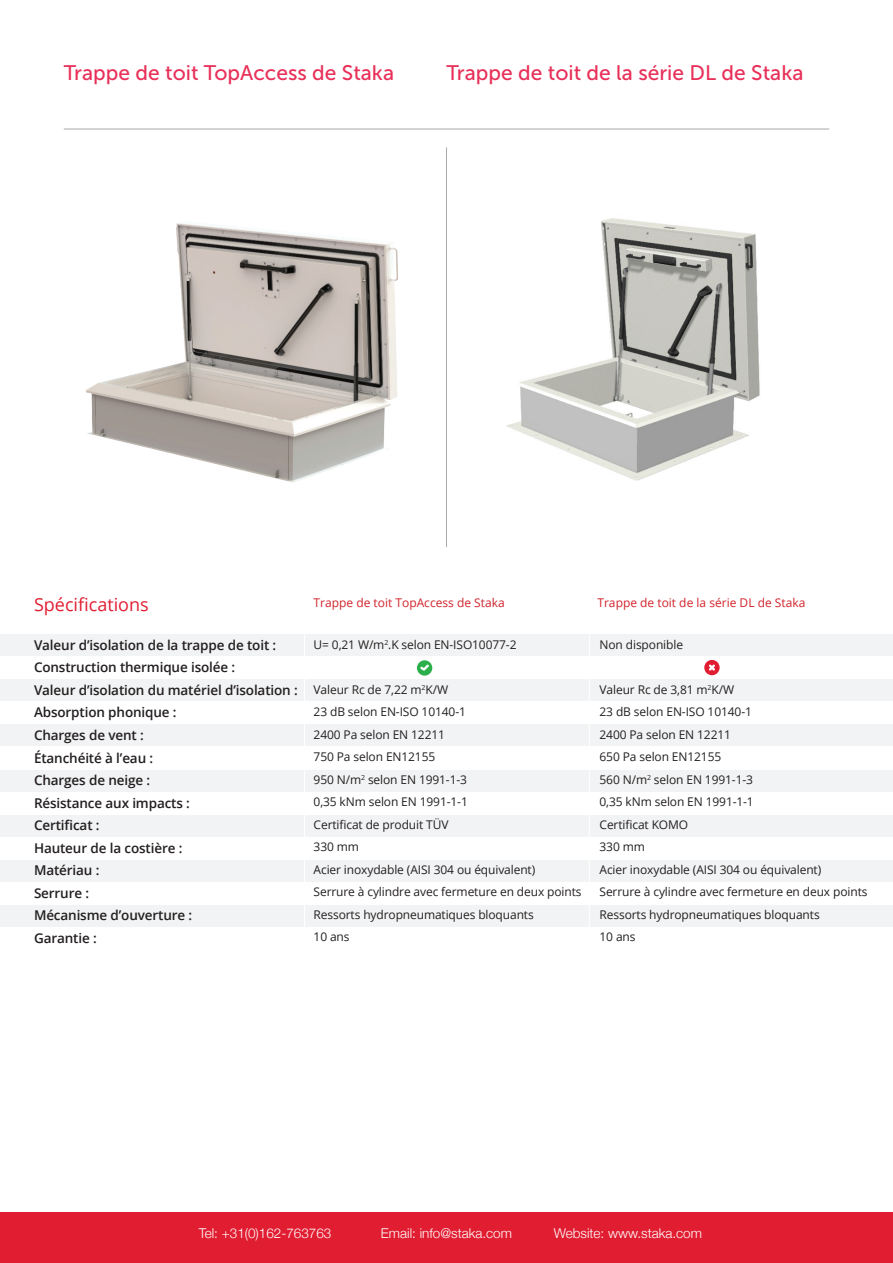
<style>
.page{position:relative;width:893px;height:1263px;background:#fff}
.page>*{position:absolute;margin:0;border:0;box-sizing:border-box;transform-origin:0 0}
.t1{font:21px "Museo Sans 500";color:#e83059}
.t2{font:18px "Open Sans";color:#e11d31}
.t3{font:600 13.5px/22.5px "Open Sans";letter-spacing:-.01em;color:#231f20}
.t4{font:300 13.5px "Helvetica Neue";color:#fff}
.t5{font:12px/22.5px "Open Sans";letter-spacing:-.01em;color:#231f20}
.t6{font:12px "Open Sans";color:#d1232a}
</style>
<div class="page">
<div style="left:0;top:1213px;width:893px;height:50px;background:#e11d31"></div>
<hr style="left:64px;top:129px;width:765px;height:1px;background:#a8a9ad">
<img style="left:86px;top:223px;width:312px;height:260px">
<img style="left:506px;top:218px;width:254px;height:263px">
<hr style="left:446px;top:147px;width:1px;height:400px;background:#a8a9ad">
<div style="left:0;top:634px;width:893px;height:22px;background:#f2f3f4"></div>
<div style="left:0;top:815px;width:893px;height:22px;background:#f2f3f4"></div>
<div style="left:0;top:724px;width:893px;height:22px;background:#f2f3f4"></div>
<div style="left:0;top:905px;width:893px;height:22px;background:#f2f3f4"></div>
<div style="left:0;top:679px;width:893px;height:22px;background:#f2f3f4"></div>
<div style="left:0;top:860px;width:893px;height:22px;background:#f2f3f4"></div>
<div style="left:0;top:770px;width:893px;height:21px;background:#f2f3f4"></div>
<hr style="left:589px;top:624px;width:1px;height:353px;background:#fff">
<hr style="left:304px;top:624px;width:1px;height:353px;background:#fff">
<svg style="left:417px;top:660px;width:15px;height:16px"></svg>
<svg style="left:418px;top:662px;width:13px;height:11px"></svg>
<svg style="left:704px;top:660px;width:16px;height:15px"></svg>
<svg style="left:707px;top:662px;width:10px;height:11px"></svg>
<h1 class="t1" style="left:64px;top:61px;width:332px">Trappe de toit TopAccess de Staka</h1>
<h1 class="t1" style="left:446px;top:61px;width:358px">Trappe de toit de la série DL de Staka</h1>
<h2 class="t2" style="left:34px;top:592px;width:116px">Spécifications</h2>
<p class="t6" style="left:314px;top:594px;width:193px">Trappe de toit TopAccess de Staka</p>
<p class="t6" style="left:597px;top:594px;width:209px">Trappe de toit de la série DL de Staka</p>
<p class="t3" style="left:34px;top:633px;width:265px">Valeur d’isolation de la trappe de toit :<br>Construction thermique isolée :<br>Valeur d’isolation du matériel d’isolation :<br>Absorption phonique :<br>Charges de vent :<br>Étanchéité à l’eau :<br>Charges de neige :<br>Résistance aux impacts :<br>Certificat :<br>Hauteur de la costière :<br>Matériau :<br>Serrure :<br>Mécanisme d’ouverture :<br>Garantie :</p>
<p class="t5" style="left:314px;top:633px;width:204px">U= 0,21 W/m<sup>2</sup>.K selon EN-ISO10077-2</p>
<p class="t5" style="left:600px;top:633px;width:85px">Non disponible</p>
<p class="t5" style="left:600px;top:678px;width:269px">Valeur Rc de 3,81 m<sup>2</sup>K/W<br>23 dB selon EN-ISO 10140-1<br>2400 Pa selon EN 12211<br>650 Pa selon EN12155<br>560 N/m<sup>2</sup> selon EN 1991-1-3<br>0,35 kNm selon EN 1991-1-1<br>Certificat KOMO<br>330 mm<br>Acier inoxydable (AISI 304 ou équivalent)<br>Serrure à cylindre avec fermeture en deux points<br>Ressorts hydropneumatiques bloquants<br>10 ans</p>
<p class="t5" style="left:314px;top:678px;width:269px">Valeur Rc de 7,22 m<sup>2</sup>K/W<br>23 dB selon EN-ISO 10140-1<br>2400 Pa selon EN 12211<br>750 Pa selon EN12155<br>950 N/m<sup>2</sup> selon EN 1991-1-3<br>0,35 kNm selon EN 1991-1-1<br>Certificat de produit TÜV<br>330 mm<br>Acier inoxydable (AISI 304 ou équivalent)<br>Serrure à cylindre avec fermeture en deux points<br>Ressorts hydropneumatiques bloquants<br>10 ans</p>
<p class="t4" style="left:199px;top:1222px;width:134px">Tel: +31(0)162-763763</p>
<p class="t4" style="left:381px;top:1222px;width:133px">Email: info@staka.com</p>
<p class="t4" style="left:554px;top:1222px;width:150px">Website: www.staka.com</p>
</div>
